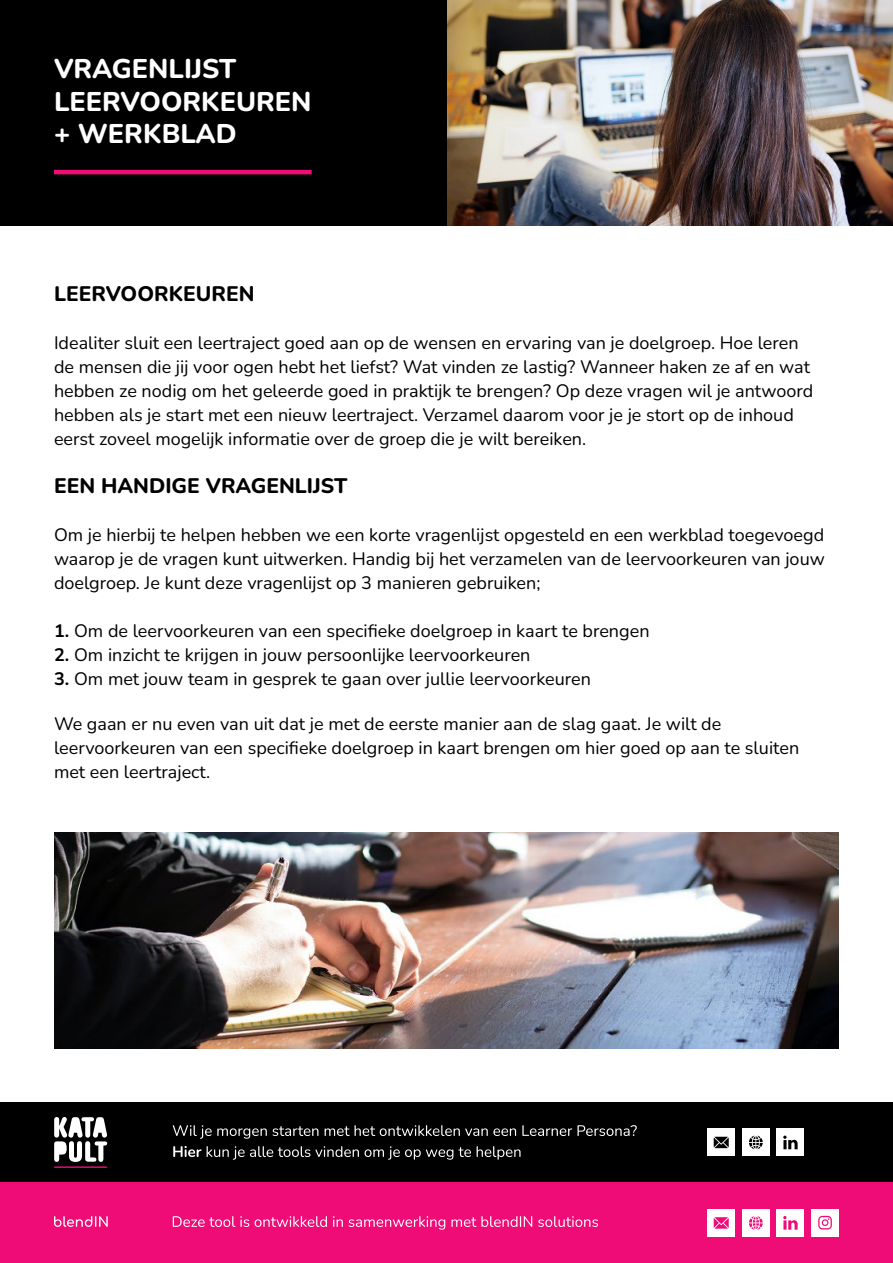
<style>
.page{position:relative;width:893px;height:1263px;background:#fff}
.page>*{position:absolute;margin:0;border:0;box-sizing:border-box;transform-origin:0 0}
.t1{font:800 27px/32.4px "Nunito";color:#fff}
.t2{font:800 21px "Nunito";color:#000}
.t3{font:18px/24px "Nunito";color:#000}
.s1{font-weight:700}
</style>
<div class="page">
<img style="left:446px;top:0;width:447px;height:225px">
<div style="left:0;top:0;width:446px;height:225px;background:#000"></div>
<hr style="left:54px;top:170px;width:258px;height:4px;background:#ef0c77">
<img style="left:54px;top:832px;width:785px;height:216px">
<div style="left:0;top:1102px;width:893px;height:80px;background:#000"></div>
<div style="left:776px;top:1128px;width:28px;height:28px;background:#fff"></div>
<svg style="left:783px;top:1135px;width:15px;height:14px"></svg>
<div style="left:0;top:1182px;width:893px;height:81px;background:#ef0c77"></div>
<svg style="left:173px;top:1216px;width:425px;height:14px"></svg>
<svg style="left:54px;top:1216px;width:54px;height:11px"></svg>
<div style="left:707px;top:1209px;width:28px;height:28px;background:#fff"></div>
<div style="left:742px;top:1209px;width:28px;height:28px;background:#fff"></div>
<div style="left:811px;top:1209px;width:28px;height:27px;background:#fff"></div>
<div style="left:776px;top:1209px;width:28px;height:28px;background:#fff"></div>
<svg style="left:783px;top:1216px;width:15px;height:14px"></svg>
<svg style="left:818px;top:1216px;width:14px;height:13px"></svg>
<svg style="left:749px;top:1216px;width:14px;height:14px"></svg>
<svg style="left:714px;top:1217px;width:15px;height:11px"></svg>
<svg style="left:54px;top:1117px;width:53px;height:45px"></svg>
<hr style="left:54px;top:1166px;width:53px;height:2px;background:#ef0c77">
<div style="left:707px;top:1128px;width:28px;height:28px;background:#fff"></div>
<div style="left:742px;top:1128px;width:28px;height:28px;background:#fff"></div>
<svg style="left:749px;top:1135px;width:14px;height:14px"></svg>
<svg style="left:714px;top:1137px;width:15px;height:11px"></svg>
<svg style="left:173px;top:1146px;width:348px;height:14px"></svg>
<svg style="left:173px;top:1125px;width:464px;height:14px"></svg>
<h1 class="t1" style="left:54px;top:52px;width:259px">VRAGENLIJST<br>LEERVOORKEUREN + WERKBLAD</h1>
<p class="t2" style="left:54px;top:279px;width:202px">LEERVOORKEUREN</p>
<p class="t3" style="left:54px;top:330px;width:761px">Idealiter sluit een leertraject goed aan op de wensen en ervaring van je doelgroep. Hoe leren de mensen die jij voor ogen hebt het liefst? Wat vinden ze lastig? Wanneer haken ze af en wat hebben ze nodig om het geleerde goed in praktijk te brengen? Op deze vragen wil je antwoord hebben als je start met een nieuw leertraject. Verzamel daarom voor je je stort op de inhoud eerst zoveel mogelijk informatie over de groep die je wilt bereiken.</p>
<p class="t2" style="left:54px;top:471px;width:295px">EEN HANDIGE VRAGENLIJST</p>
<p class="t3" style="left:54px;top:522px;width:772px;text-align:justify">Om je hierbij te helpen hebben we een korte vragenlijst opgesteld en een werkblad toegevoegd waarop je de vragen kunt uitwerken. Handig bij het verzamelen van de leervoorkeuren van jouw doelgroep. Je kunt deze vragenlijst op 3 manieren gebruiken;</p>
<p class="t3" style="left:54px;top:618px;width:597px"><span class="s1">1.</span> Om de leervoorkeuren van een specifieke doelgroep in kaart te brengen</p>
<p class="t3" style="left:54px;top:642px;width:478px"><span class="s1">2.</span> Om inzicht te krijgen in jouw persoonlijke leervoorkeuren</p>
<p class="t3" style="left:54px;top:666px;width:538px"><span class="s1">3.</span> Om met jouw team in gesprek te gaan over jullie leervoorkeuren</p>
<p class="t3" style="left:54px;top:711px;width:747px">We gaan er nu even van uit dat je met de eerste manier aan de slag gaat. Je wilt de leervoorkeuren van een specifieke doelgroep in kaart brengen om hier goed op aan te sluiten met een leertraject.</p>
</div>
